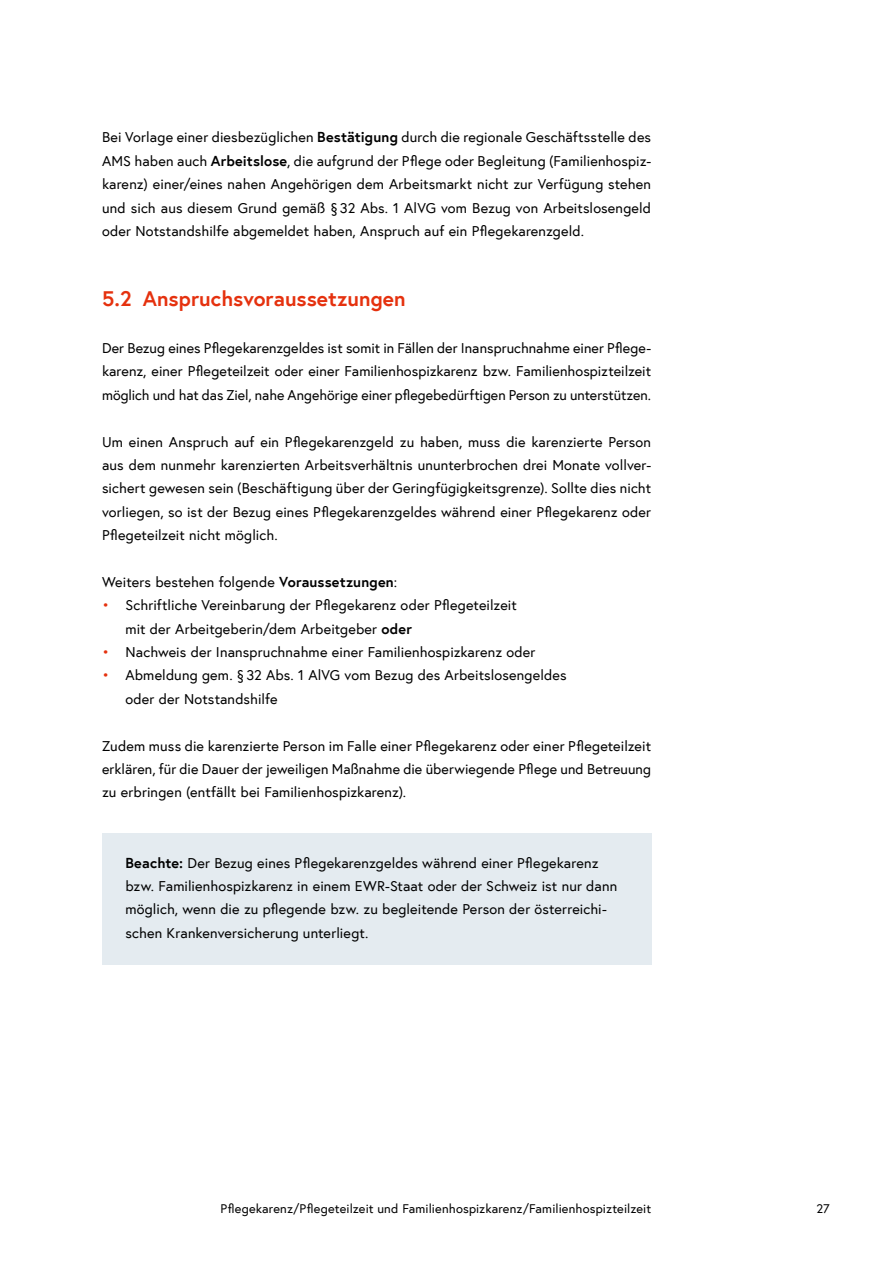
<style>
.page{position:relative;width:893px;height:1263px;background:#fff}
.page>*{position:absolute;margin:0;border:0;box-sizing:border-box;transform-origin:0 0}
.t1{font:700 21px "Europa Austria";letter-spacing:.005em;color:#e5310e}
.p_Abstand_danach{font:14.4px/23.4px "Europa Austria";letter-spacing:.01em;color:#000;text-align:justify}
.Infobox_p_Infobox_ohne_h_h2_danach{font:14.4px/23.4px "Europa Austria";letter-spacing:.01em;color:#000}
.t2{font:12.75px "Europa Austria";letter-spacing:.01em;color:#000}
.s1{font-weight:700}
.s2{color:#e5310e}
</style>
<div class="page">
<div style="left:102px;top:833px;width:549px;height:131px;background:#e4ebf0"></div>
<p class="p_Abstand_danach" style="left:102px;top:125px;width:551px">Bei Vorlage einer diesbezüglichen <span class="s1">Bestätigung</span> durch die regionale Geschäftsstelle des AMS haben auch <span class="s1">Arbeitslose</span>, die aufgrund der Pflege oder Begleitung (Familienhospiz&shy;karenz) einer/eines nahen Angehörigen dem Arbeitsmarkt nicht zur Verfügung stehen und sich aus diesem Grund gemäß § 32 Abs. 1 AlVG vom Bezug von Arbeitslosengeld oder Notstandshilfe abgemeldet haben, Anspruch auf ein Pflegekarenzgeld.</p>
<h2 class="t1" style="left:102px;top:284px;width:305px">5.2 Anspruchsvoraussetzungen</h2>
<p class="p_Abstand_danach" style="left:102px;top:336px;width:551px">Der Bezug eines Pflegekarenzgeldes ist somit in Fällen der Inanspruchnahme einer Pflege&shy;karenz, einer Pflegeteilzeit oder einer Familienhospizkarenz bzw. Familienhospizteilzeit möglich und hat das Ziel, nahe Angehörige einer pflegebedürftigen Person zu unterstützen.</p>
<p class="p_Abstand_danach" style="left:102px;top:429px;width:551px">Um einen Anspruch auf ein Pflegekarenzgeld zu haben, muss die karenzierte Person aus dem nunmehr karenzierten Arbeitsverhältnis ununterbrochen drei Monate vollver&shy;sichert gewesen sein (Beschäftigung über der Geringfügigkeitsgrenze). Sollte dies nicht vorliegen, so ist der Bezug eines Pflegekarenzgeldes während einer Pflegekarenz oder Pflegeteilzeit nicht möglich.</p>
<p class="p_Abstand_danach" style="left:102px;top:570px;width:297px">Weiters bestehen folgende <span class="s1">Voraussetzungen</span>:</p>
<p class="p_Abstand_danach" style="left:125px;top:593px;width:393px;text-indent:-23px"><span class="s2">•</span> Schriftliche Vereinbarung der Pflegekarenz oder Pflegeteilzeit mit der Arbeitgeberin/dem Arbeitgeber <span class="s1">oder</span></p>
<p class="p_Abstand_danach" style="left:102px;top:640px;width:435px"><span class="s2">•</span> Nachweis der Inanspruchnahme einer Familienhospizkarenz oder</p>
<p class="p_Abstand_danach" style="left:125px;top:663px;width:443px;text-indent:-23px"><span class="s2">•</span> Abmeldung gem. § 32 Abs. 1 AlVG vom Bezug des Arbeitslosengeldes oder der Notstandshilfe</p>
<p class="p_Abstand_danach" style="left:102px;top:733px;width:551px">Zudem muss die karenzierte Person im Falle einer Pflegekarenz oder einer Pflegeteilzeit erklären, für die Dauer der jeweiligen Maßnahme die überwiegende Pflege und Betreuung zu erbringen (entfällt bei Familienhospizkarenz).</p>
<p class="Infobox_p_Infobox_ohne_h_h2_danach" style="left:125px;top:850px;width:493px"><span class="s1">Beachte:</span> Der Bezug eines Pflegekarenzgeldes während einer Pflegekarenz bzw. Familienhospizkarenz in einem EWR-Staat oder der Schweiz ist nur dann möglich, wenn die zu pflegende bzw. zu begleitende Person der österreichi&shy;schen Krankenversicherung unterliegt.</p>
<p class="t2" style="left:220px;top:1200px;width:432px">Pflegekarenz/Pflegeteilzeit und Familienhospizkarenz/Familienhospizteilzeit</p>
<p class="t2" style="left:816px;top:1200px;width:15px">27</p>
</div>
